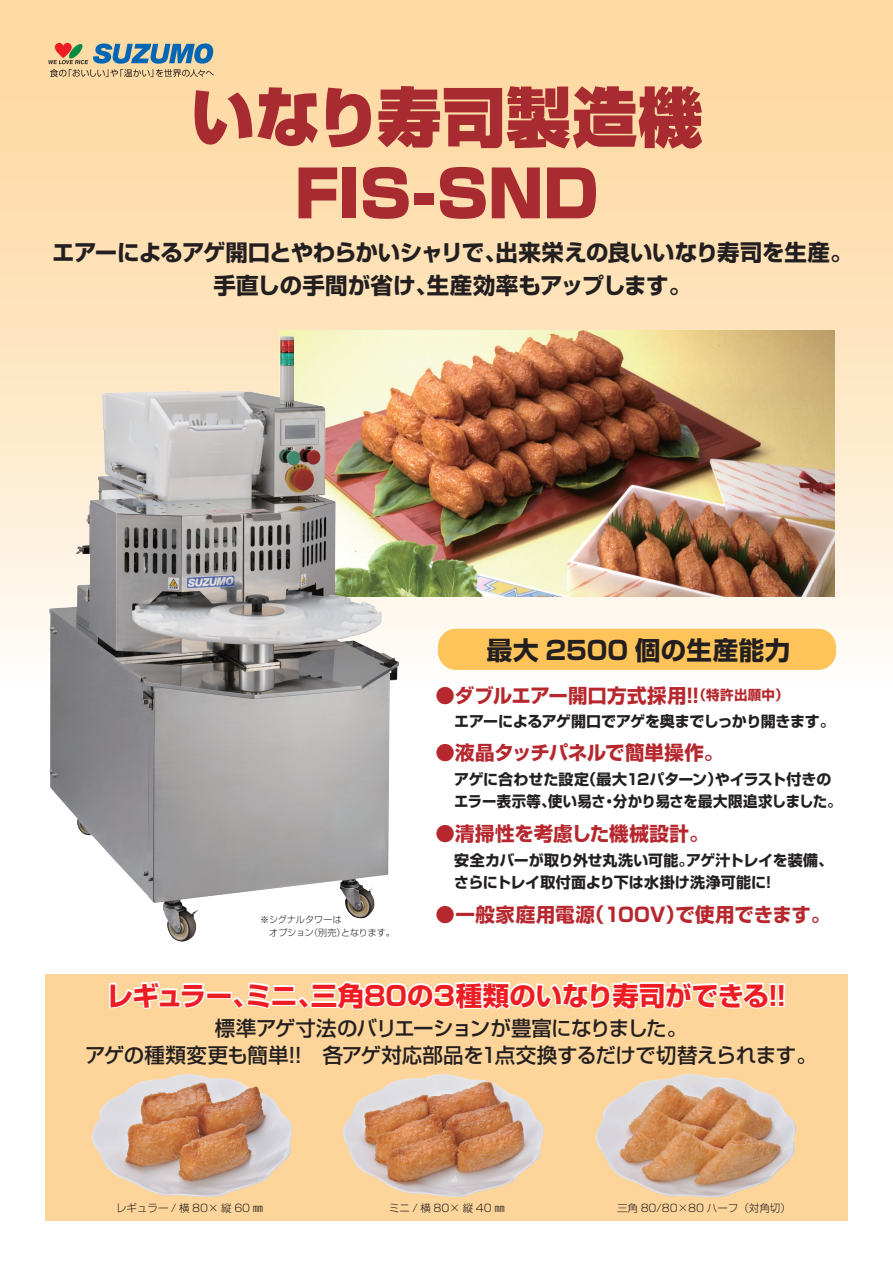
<style>
.page{position:relative;width:893px;height:1263px;background:#fff}
.page>*{position:absolute;margin:0;border:0;box-sizing:border-box;transform-origin:0 0}
.t1{font:900 64.5px/76.5px "Shin Go Pro";letter-spacing:-.015em;color:#a72b30;text-align:center}
.t2{font:700 26.55px "Shin Go Pro";letter-spacing:-.01em;color:#ee1d23}
.t3{font:700 25.5px "Shin Go Pro";letter-spacing:.01em;color:#231f20}
.t4{font:700 22.5px/33.3px "Shin Go Pro";letter-spacing:-.02em;color:#231f20;text-align:center}
.t5{font:500 20.55px/27px "Shin Go Pro";letter-spacing:-.025em;color:#231f20;text-align:center}
.t6{font:700 19.5px "Shin Go Pro";letter-spacing:-.005em;color:#b7282e}
.t7{font:700 15px/21.8px "Shin Go Pro";letter-spacing:-.01em;color:#231f20}
.t8{font:300 10.5px "Shin Go Pro";color:#231f20}
.t9{font:300 9px/12.8px "Shin Go Pro";letter-spacing:.005em;color:#231f20}
.s1{font-size:13.5px}
</style>
<div class="page">
<div style="left:0;top:0;width:893px;height:691px;background:linear-gradient(to bottom,#fed497,#fefbf4)"></div>
<svg style="left:48px;top:43px;width:166px;height:34px;background:#a5a699"></svg>
<div style="left:45px;top:974px;width:803px;height:246px;background:#fdd59a"></div>
<div style="left:438px;top:629px;width:398px;height:41px;background:#fec459;border-radius:18px"></div>
<img style="left:279px;top:330px;width:556px;height:267px">
<img style="left:92px;top:1074px;width:200px;height:123px">
<img style="left:343px;top:1074px;width:201px;height:123px">
<img style="left:595px;top:1074px;width:201px;height:123px">
<img style="left:49px;top:337px;width:350px;height:605px">
<svg style="left:109px;top:981px;width:97px;height:28px"></svg>
<div style="left:206px;top:992px;width:26px;height:7px;border:3px solid #fff"></div>
<svg style="left:229px;top:982px;width:44px;height:27px"></svg>
<div style="left:273px;top:985px;width:22px;height:7px;border:3px solid #fff"></div>
<div style="left:271px;top:999px;width:26px;height:7px;border:3px solid #fff"></div>
<svg style="left:294px;top:997px;width:16px;height:12px"></svg>
<div style="left:311px;top:983px;width:26px;height:7px;border:3px solid #fff"></div>
<div style="left:313px;top:991px;width:22px;height:7px;border:3px solid #fff"></div>
<div style="left:310px;top:1001px;width:28px;height:7px;border:3px solid #fff"></div>
<svg style="left:334px;top:866px;width:452px;height:144px"></svg>
<h1 class="t1" style="left:191px;top:72px;width:513px">いなり寿司製造機<br>FIS-SND</h1>
<h3 class="t4" style="left:52px;top:233px;width:802px">エアーによるアゲ開口とやわらかいシャリで、出来栄えの良いいなり寿司を生産。手直しの手間が省け、生産効率もアップします。</h3>
<h3 class="t3" style="left:487px;top:630px;width:305px">最大 2500 個の生産能力</h3>
<h3 class="t6" style="left:436px;top:680px;width:354px">●ダブルエアー開口方式採用!!<span class="s1">（特許出願中）</span></h3>
<p class="t7" style="left:454px;top:709px;width:382px">エアーによるアゲ開口でアゲを奥までしっかり開きます。</p>
<h3 class="t6" style="left:436px;top:737px;width:289px">●液晶タッチパネルで簡単操作。</h3>
<p class="t7" style="left:454px;top:767px;width:389px">アゲに合わせた設定（最大12パターン）やイラスト付きのエラー表示等、使い易さ・分かり易さを最大限追求しました。</p>
<h3 class="t6" style="left:436px;top:818px;width:274px">●清掃性を考慮した機械設計。</h3>
<p class="t9" style="left:260px;top:912px;width:136px">※シグナルタワーは<br>　オプション（別売）となります。</p>
<p class="t7" style="left:454px;top:848px;width:380px">安全カバーが取り外せ丸洗い可能。アゲ汁トレイを装備、さらにトレイ取付面より下は水掛け洗浄可能に!</p>
<h3 class="t6" style="left:436px;top:899px;width:396px">●一般家庭用電源（100V）で使用できます。</h3>
<h2 class="t2" style="left:107px;top:974px;width:681px">レギュラー、ミニ、三角80の3種類のいなり寿司ができる!!</h2>
<h3 class="t5" style="left:85px;top:1013px;width:733px">標準アゲ寸法のバリエーションが豊富になりました。<br>アゲの種類変更も簡単!!　各アゲ対応部品を1点交換するだけで切替えられます。</h3>
<p class="t8" style="left:116px;top:1199px;width:149px">レギュラー / 横 80× 縦 60 ㎜</p>
<p class="t8" style="left:389px;top:1199px;width:117px">ミニ/横80×縦40㎜</p>
<p class="t8" style="left:617px;top:1199px;width:175px">三角 80/80×80 ハーフ（対角切）</p>
</div>
